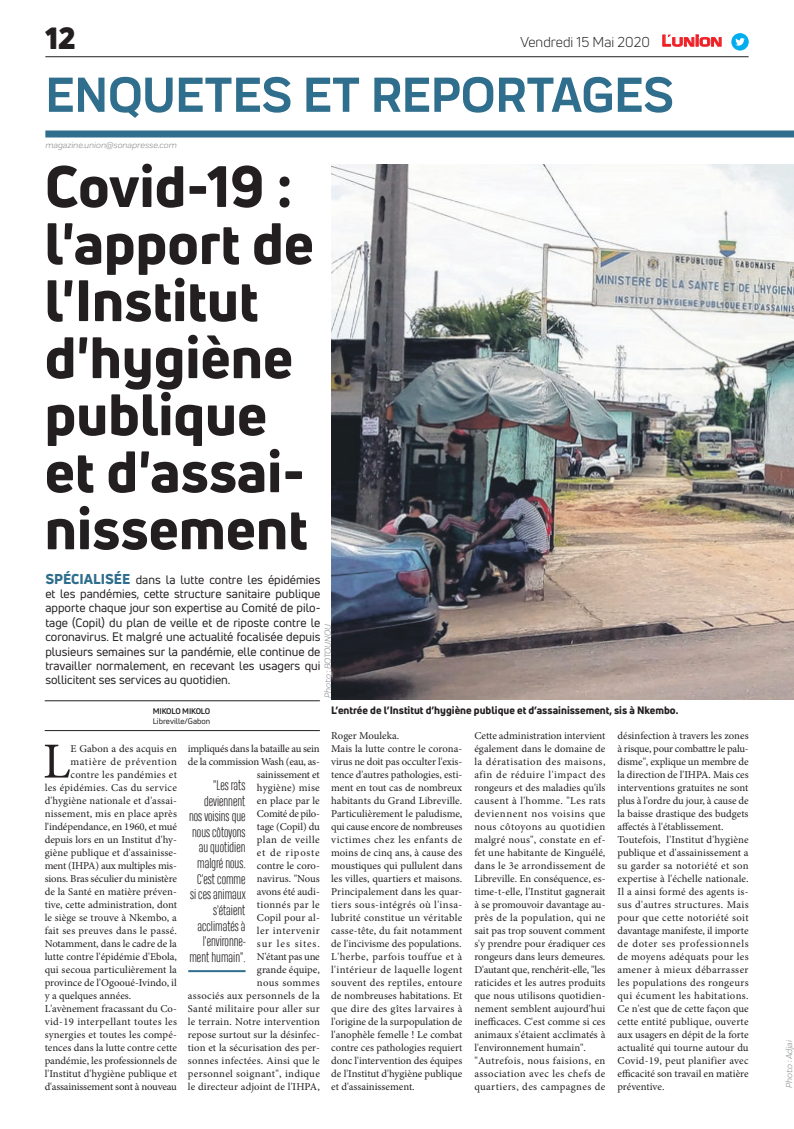
<style>
.page{position:relative;width:794px;height:1129px;background:#fff}
.page>*{position:absolute;margin:0;border:0;box-sizing:border-box;transform-origin:0 0}
.t1{font:800 57px/57px "Uni Neue";color:#231f20}
.t2{font:700 51px "Praktika";color:#2f6e8c}
.t3{font:50.5px "Minion Pro";color:#231f20}
.t4{font:900 30px "Uni Neue";color:#231f20}
.t5{font:14px "Uni Neue";color:#231f20}
.t6{font:300 13px/15.6px "Heading Compressed Pro";color:#231f20;text-align:right}
.t7{font:12px/14.4px "Uni Neue";color:#231f20;text-align:justify}
.t8{font:10.5px/13px "Minion Pro";letter-spacing:.005em;color:#231f20}
.t9{font:800 10.5px "Uni Neue";color:#231f20}
.t10{font:10.5px "Minion Pro";letter-spacing:-.015em;color:#231f20}
.t11{font:10.5px "Minion Pro";letter-spacing:.025em;color:#231f20}
.t12{font:10.5px "Minion Pro";letter-spacing:-.02em;color:#231f20}
.t13{font:10.5px "Minion Pro";letter-spacing:.03em;color:#231f20}
.t14{font:10.5px "Minion Pro";letter-spacing:.055em;color:#231f20}
.t15{font:italic 9px "Praktika";color:#818386}
.t16{font:8px "Uni Neue";color:#231f20}
.t17{font:700 8px "Uni Neue";letter-spacing:-.02em;color:#231f20}
.s1{font-family:"Eurostile";font-weight:600;font-size:14.9px;color:#ee1d23}
.s2{font-family:"Eurostile";font-weight:600;font-size:11.4px;color:#ee1d23}
.s3{font-weight:800;font-size:14px;color:#2f6e8c}
</style>
<div class="page">
<hr style="left:45px;top:56px;width:703px;height:1px;background:#231f20">
<div style="left:45px;top:130px;width:749px;height:7px;background:#2f6e8c"></div>
<svg style="left:662px;top:34px;width:60px;height:13px"></svg>
<div style="left:731px;top:33px;width:17px;height:18px;background:#00aeef;border-radius:50%"></div>
<svg style="left:735px;top:38px;width:10px;height:8px"></svg>
<hr style="left:188px;top:969px;width:58px;height:2px;background:#2f6e8c">
<hr style="left:45px;top:730px;width:275px;height:1px;background:#231f20">
<hr style="left:45px;top:700px;width:275px;height:1px;background:#231f20">
<img style="left:331px;top:164px;width:463px;height:535px">
<h3 class="t4" style="left:45px;top:17px;width:32px">12</h3>
<h3 class="t5" style="left:520px;top:33px;width:203px">Vendredi 15 Mai 2020 <span class="s1">L</span><span class="s2">UNION</span></h3>
<h2 class="t2" style="left:45px;top:54px;width:630px">ENQUETES ET REPORTAGES</h2>
<p class="t15" style="left:45px;top:139px;width:133px">magazine.union@sonapresse.com</p>
<h1 class="t1" style="left:45px;top:157px;width:271px">Covid-19 : l'apport de l'Institut d'hygiène publique et d'assai&shy;nissement</h1>
<p class="t7" style="left:45px;top:571px;width:277px"><span class="s3">SPÉCIALISÉE</span> dans la lutte contre les épidémies et les pandémies, cette structure sanitaire publique apporte chaque jour son expertise au Comité de pilo&shy;tage (Copil) du plan de veille et de riposte contre le coronavirus. Et malgré une actualité focalisée depuis plusieurs semaines sur la pandémie, elle continue de travailler normalement, en recevant les usagers qui sollicitent ses services au quotidien.</p>
<p class="t15" style="left:321px;top:697px;width:75px;rotate:-90deg">Photo : BOTOUNOU</p>
<p class="t17" style="left:153px;top:705px;width:59px">MIKOLO MIKOLO</p>
<p class="t16" style="left:153px;top:716px;width:59px">Libreville/Gabon</p>
<h3 class="t3" style="left:43px;top:727px;width:29px">L</h3>
<p class="t8" style="left:71px;top:741px;width:108px">E Gabon a des acquis en</p>
<p class="t14" style="left:71px;top:754px;width:108px">matière de prévention</p>
<p class="t11" style="left:71px;top:767px;width:108px">contre les pandémies et</p>
<p class="t11" style="left:45px;top:780px;width:134px">les épidémies. Cas du service</p>
<p class="t8" style="left:45px;top:793px;width:134px">d'hygiène nationale et d'assai-</p>
<p class="t8" style="left:45px;top:806px;width:134px">nissement, mis en place après</p>
<p class="t8" style="left:45px;top:819px;width:134px">l'indépendance, en 1960, et mué</p>
<p class="t8" style="left:45px;top:832px;width:134px">depuis lors en un Institut d'hy-</p>
<p class="t8" style="left:45px;top:845px;width:134px">giène publique et d'assainisse-</p>
<p class="t10" style="left:45px;top:858px;width:134px">ment (IHPA) aux multiples mis-</p>
<p class="t10" style="left:45px;top:871px;width:134px">sions. Bras séculier du ministère</p>
<p class="t8" style="left:45px;top:884px;width:134px">de la Santé en matière préven-</p>
<p class="t8" style="left:45px;top:897px;width:134px">tive, cette administration, dont</p>
<p class="t8" style="left:45px;top:910px;width:134px">le siège se trouve à Nkembo, a</p>
<p class="t8" style="left:45px;top:923px;width:134px">fait ses preuves dans le passé.</p>
<p class="t8" style="left:45px;top:936px;width:134px">Notamment, dans le cadre de la</p>
<p class="t8" style="left:45px;top:949px;width:134px">lutte contre l'épidémie d'Ebola,</p>
<p class="t8" style="left:45px;top:962px;width:134px">qui secoua particulièrement la</p>
<p class="t8" style="left:45px;top:975px;width:134px">province de l'Ogooué-Ivindo, il</p>
<p class="t8" style="left:45px;top:988px;width:88px">y a quelques années.</p>
<p class="t8" style="left:45px;top:1001px;width:134px">L'avènement fracassant du Co-</p>
<p class="t13" style="left:45px;top:1014px;width:134px">vid-19 interpellant toutes les</p>
<p class="t8" style="left:45px;top:1027px;width:134px">synergies et toutes les compé-</p>
<p class="t8" style="left:45px;top:1040px;width:134px">tences dans la lutte contre cette</p>
<p class="t8" style="left:45px;top:1053px;width:134px">pandémie, les professionnels de</p>
<p class="t8" style="left:45px;top:1066px;width:134px">l'Institut d'hygiène publique et</p>
<p class="t12" style="left:45px;top:1079px;width:134px">d'assainissement sont à nouveau</p>
<p class="t8" style="left:188px;top:741px;width:133px;text-align:right">impliqués dans la bataille au sein de la commission Wash (eau, as&shy;sainissement et<br>hygiène) mise<br>en place par le<br>Comité de pilo-<br>tage (Copil) du<br>plan de veille<br>et de riposte<br>contre le coro-<br>navirus. "Nous<br>avons été audi-<br>tionnés par le<br>Copil pour al-<br>ler intervenir<br>sur les sites.<br>N'étant pas une<br>grande équipe,<br>nous sommes<br>associés aux personnels de la<br>Santé militaire pour aller sur le terrain. Notre intervention repose surtout sur la désinfec&shy;tion et la sécurisation des per&shy;sonnes infectées. Ainsi que le personnel soignant", indique le directeur adjoint de l'IHPA,</p>
<p class="t6" style="left:189px;top:778px;width:58px">"Les rats deviennent nos voisins que nous côtoyons au quotidien malgré nous.<br>C'est comme si ces animaux s'étaient acclimatés à l'environne&shy;ment humain".</p>
<p class="t9" style="left:331px;top:703px;width:349px">L’entrée de l’Institut d’hygiène publique et d’assainissement, sis à Nkembo.</p>
<p class="t8" style="left:331px;top:728px;width:133px">Roger Mouleka.<br>Mais la lutte contre le corona&shy;virus ne doit pas occulter l'exis&shy;tence d'autres pathologies, esti&shy;ment en tout cas de nombreux habitants du Grand Libreville.<br>Particulièrement le paludisme, qui cause encore de nombreuses victimes chez les enfants de moins de cinq ans, à cause des moustiques qui pullulent dans les villes, quartiers et maisons.<br>Principalement dans les quar&shy;tiers sous-intégrés où l'insa&shy;lubrité constitue un véritable casse-tête, du fait notamment de l'incivisme des populations.<br>L'herbe, parfois touffue et à l'intérieur de laquelle logent souvent des reptiles, entoure de nombreuses habitations. Et que dire des gîtes larvaires à l'origine de la surpopulation de l'anophèle femelle ! Le combat contre ces pathologies requiert donc l'intervention des équipes de l'Institut d'hygiène publique et d'assainissement.</p>
<p class="t8" style="left:474px;top:728px;width:133px">Cette administration intervient également dans le domaine de la dératisation des maisons, afin de réduire l'impact des rongeurs et des maladies qu'ils causent à l'homme. "Les rats deviennent nos voisins que nous côtoyons au quotidien malgré nous", constate en ef&shy;fet une habitante de Kinguélé, dans le 3e arrondissement de<br>Libreville. En conséquence, es&shy;time-t-elle, l'Institut gagnerait à se promouvoir davantage au&shy;près de la population, qui ne sait pas trop souvent comment s'y prendre pour éradiquer ces rongeurs dans leurs demeures.<br>D'autant que, renchérit-elle, "les raticides et les autres produits que nous utilisons quotidien&shy;nement semblent aujourd'hui inefficaces. C'est comme si ces animaux s'étaient acclimatés à l'environnement humain". "Autrefois, nous faisions, en association avec les chefs de quartiers, des campagnes de</p>
<p class="t8" style="left:617px;top:728px;width:133px">désinfection à travers les zones à risque, pour combattre le palu&shy;disme", explique un membre de la direction de l'IHPA. Mais ces interventions gratuites ne sont plus à l'ordre du jour, à cause de la baisse drastique des budgets affectés à l'établissement.<br>Toutefois, l'Institut d'hygiène publique et d'assainissement a su garder sa notoriété et son expertise à l'échelle nationale.<br>Il a ainsi formé des agents is&shy;sus d'autres structures. Mais pour que cette notoriété soit davantage manifeste, il importe de doter ses professionnels de moyens adéquats pour les amener à mieux débarrasser les populations des rongeurs qui écument les habitations.<br>Ce n'est que de cette façon que cette entité publique, ouverte aux usagers en dépit de la forte actualité qui tourne autour du<br>Covid-19, peut planifier avec efficacité son travail en matière préventive.</p>
<p class="t15" style="left:782px;top:1087px;width:49px;rotate:-90deg">Photo : Adjai</p>
</div>
